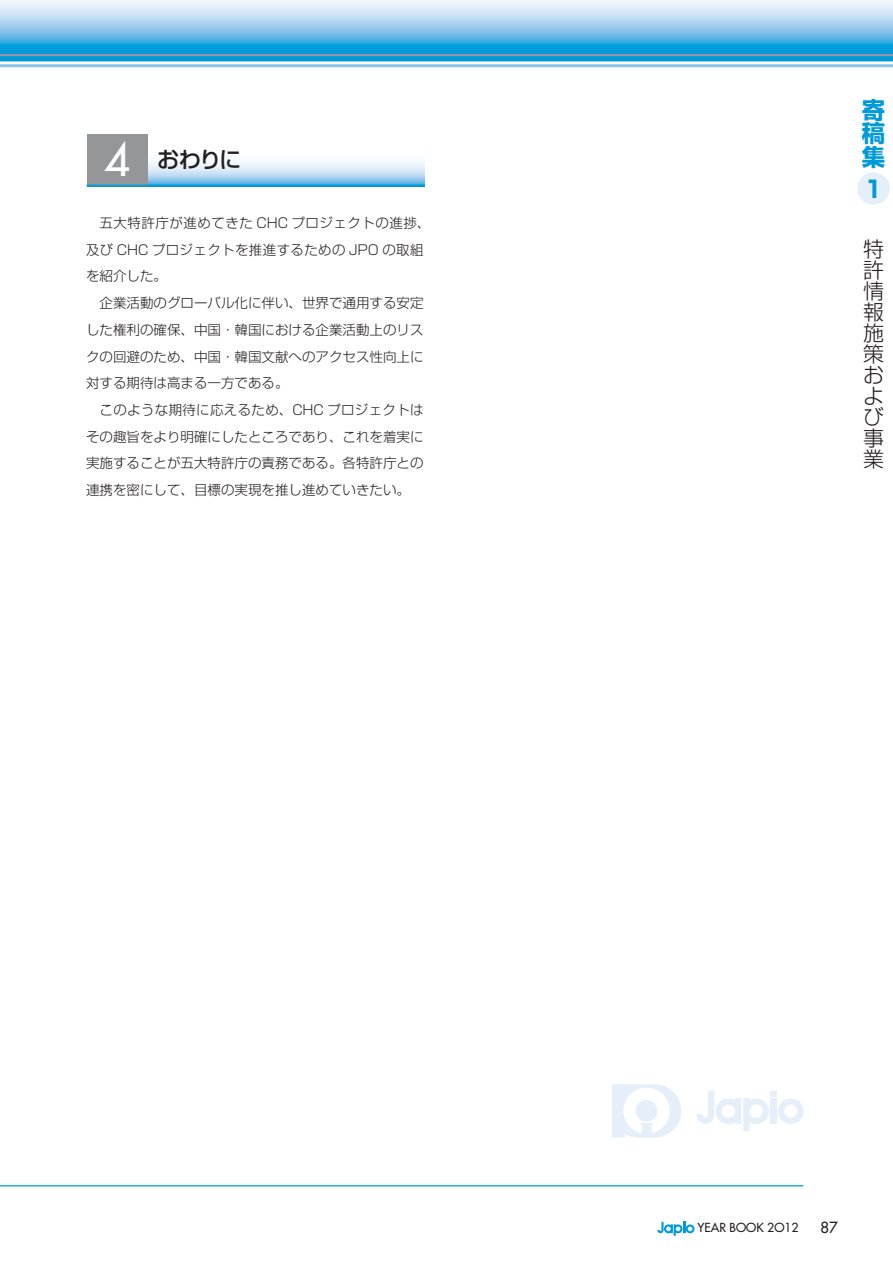
<style>
.page{position:relative;width:893px;height:1263px;background:#fff}
.page>*{position:absolute;margin:0;border:0;box-sizing:border-box;transform-origin:0 0}
.t1{font:700 23.4px/23.4px "Shin Go Pro";color:#009ada;text-align:justify}
.t2{font:500 22.5px "Shin Go Pro";color:#231f20}
.t3{font:300 21px/21px "Shin Go Pro";color:#231f20;text-align:justify}
.t4{font:500 15px "Futura Std";color:#231f20}
.t5{font:300 13.5px/26.7px "Shin Go Pro";color:#231f20;text-align:justify}
.t6{font:300 13.5px/26.7px "Shin Go Pro";letter-spacing:.025em;color:#231f20}
.t7{font:500 12.15px "Futura Std";color:#231f20}
.s1{font-family:"Futura Std";font-size:45px;color:#fff}
</style>
<div class="page">
<hr style="left:0;top:49px;width:893px;height:4px;background:#009ada">
<svg style="left:0;top:0;width:893px;height:49px;background:#95cded"></svg>
<svg style="left:0;top:53px;width:893px;height:118px"></svg>
<svg style="left:657px;top:1222px;width:37px;height:14px"></svg>
<hr style="left:0;top:1185px;width:803px;height:1px;background:#009ada">
<div style="left:857px;top:172px;width:33px;height:33px;background:#e5effa;border-radius:50%"></div>
<svg style="left:147px;top:134px;width:277px;height:51px"></svg>
<div style="left:87px;top:134px;width:60px;height:53px;background:#949698"></div>
<hr style="left:87px;top:185px;width:337px;height:2px;background:#009ada">
<svg style="left:696px;top:1091px;width:108px;height:40px"></svg>
<svg style="left:612px;top:1084px;width:69px;height:53px"></svg>
<h2 class="t2" style="left:104px;top:141px;width:139px"><span class="s1">4</span> おわりに</h2>
<p class="t6" style="left:86px;top:208px;width:346px;text-indent:14px">五大特許庁が進めてきた CHC プロジェクトの進捗、及び CHC プロジェクトを推進するための JPO の取組を紹介した。</p>
<p class="t5" style="left:86px;top:288px;width:339px;text-indent:14px">企業活動のグローバル化に伴い、世界で通用する安定した権利の確保、中国・韓国における企業活動上のリスクの回避のため、中国・韓国文献へのアクセス性向上に対する期待は高まる一方である。</p>
<p class="t5" style="left:86px;top:395px;width:339px;text-indent:14px">このような期待に応えるため、CHC プロジェクトはその趣旨をより明確にしたところであり、これを着実に実施することが五大特許庁の責務である。各特許庁との連携を密にして、目標の実現を推し進めていきたい。</p>
<h1 class="t1" style="left:862px;top:96px;width:25px">寄稿集</h1>
<h1 class="t1" style="left:864px;top:174px;width:21px">1</h1>
<h3 class="t3" style="left:863px;top:236px;width:22px">特許情報施策および事業</h3>
<p class="t7" style="left:697px;top:1220px;width:103px">YEAR BOOK 2O12</p>
<p class="t4" style="left:820px;top:1218px;width:19px">87</p>
</div>
